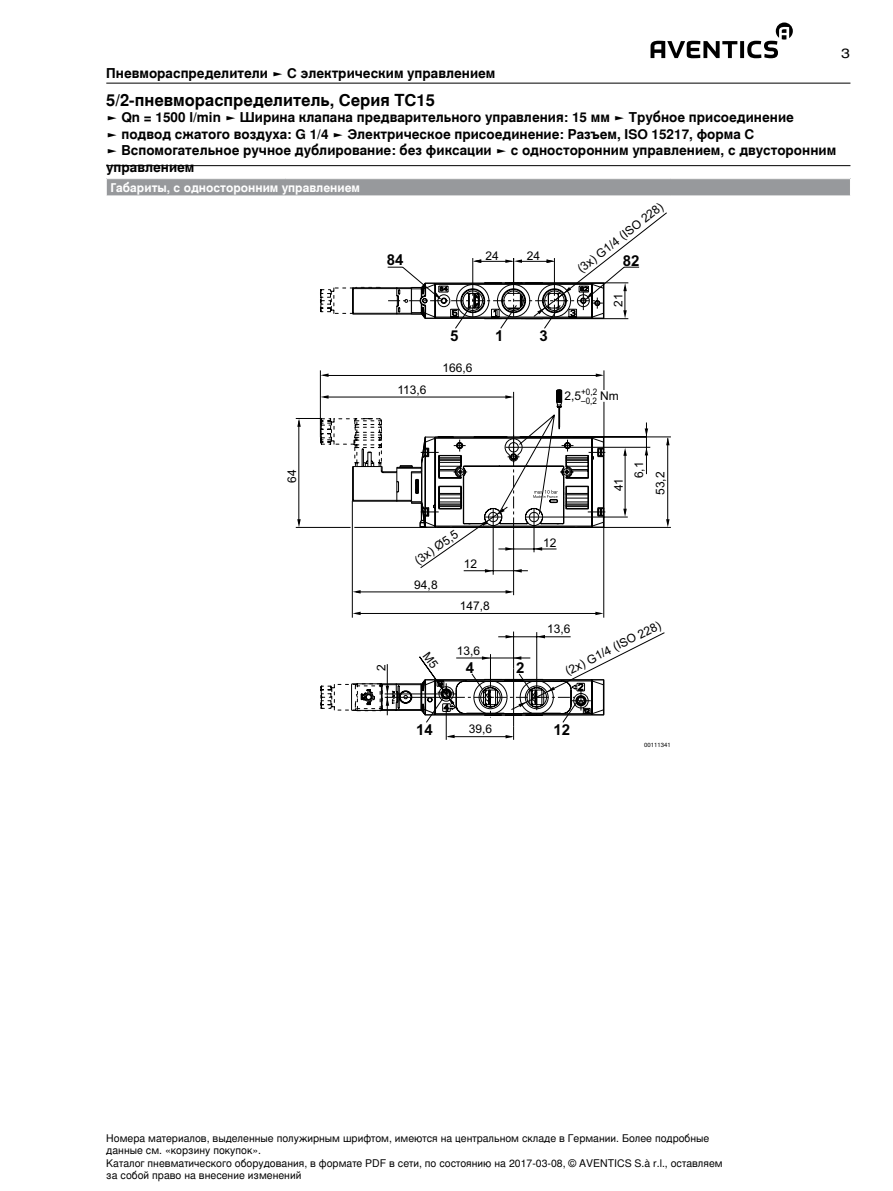
<style>
.page{position:relative;width:893px;height:1191px;background:#fff}
.page>*{position:absolute;margin:0;border:0;box-sizing:border-box;transform-origin:0 0}
.t1{font:700 16.5px "Nimbus Sans Global";color:#000}
.t2{font:700 15px "Arial";color:#000}
.t3{font:700 13.5px/16.5px "Nimbus Sans Global";color:#000}
.t4{font:13.5px "Nimbus Sans Global";color:#000;scale:1.2 1}
.t5{font:12px "Arial";color:#000}
.t6{font:700 12px "Nimbus Sans Global";color:#fff}
.t7{font:10.5px/12.6px "Nimbus Sans Global";color:#000}
.t8{font:9px "Arial";color:#000;scale:.9 1}
.t9{font:6px "Nimbus Sans Global";color:#000}
</style>
<div class="page">
<svg style="left:650px;top:23px;width:143px;height:35px"></svg>
<hr style="left:106px;top:83px;width:744px;height:1px;background:#000">
<hr style="left:106px;top:165px;width:744px;height:1px;background:#000">
<div style="left:106px;top:179px;width:744px;height:17px;background:#97999c"></div>
<svg style="left:106px;top:179px;width:1px;height:17px"></svg>
<svg style="left:295px;top:266px;width:376px;height:352px"></svg>
<svg style="left:596px;top:373px;width:8px;height:4px"></svg>
<svg style="left:320px;top:373px;width:9px;height:4px"></svg>
<svg style="left:506px;top:735px;width:8px;height:3px"></svg>
<svg style="left:446px;top:734px;width:9px;height:4px"></svg>
<svg style="left:595px;top:612px;width:8px;height:3px"></svg>
<svg style="left:666px;top:437px;width:4px;height:8px"></svg>
<svg style="left:666px;top:519px;width:3px;height:8px"></svg>
<svg style="left:623px;top:448px;width:4px;height:8px"></svg>
<svg style="left:623px;top:509px;width:4px;height:8px"></svg>
<svg style="left:297px;top:419px;width:4px;height:8px"></svg>
<svg style="left:297px;top:519px;width:4px;height:8px"></svg>
<svg style="left:645px;top:447px;width:3px;height:8px"></svg>
<svg style="left:645px;top:428px;width:3px;height:8px"></svg>
<svg style="left:320px;top:389px;width:286px;height:140px"></svg>
<svg style="left:354px;top:414px;width:201px;height:312px"></svg>
<svg style="left:320px;top:259px;width:319px;height:70px"></svg>
<svg style="left:320px;top:651px;width:284px;height:72px"></svg>
<p class="t4" style="left:841px;top:43px;width:9px">3</p>
<p class="t3" style="left:106px;top:65px;width:391px">Пневмораспределители ► С электрическим управлением</p>
<p class="t1" style="left:106px;top:87px;width:330px">5/2-пневмораспределитель, Cерия TC15</p>
<p class="t3" style="left:106px;top:109px;width:731px">► Qn = 1500 l/min ► Ширина клапана предварительного управления: 15 мм ► Трубное присоединение<br>► подвод сжатого воздуха: G 1/4 ► Электрическое присоединение: Разъем, ISO 15217, форма C<br>► Вспомогательное ручное дублирование: без фиксации ► с односторонним управлением, с двусторонним управлением</p>
<p class="t6" style="left:111px;top:178px;width:251px">Габариты, с односторонним управлением</p>
<p class="t5" style="left:574px;top:264px;width:107px;rotate:-38deg">(3x) G1/4 (ISO 228)</p>
<p class="t5" style="left:485px;top:247px;width:15px">24</p>
<p class="t5" style="left:527px;top:247px;width:15px">24</p>
<p class="t2" style="left:387px;top:250px;width:18px">84</p>
<p class="t2" style="left:623px;top:250px;width:18px">82</p>
<p class="t5" style="left:397px;top:381px;width:31px">113,6</p>
<p class="t2" style="left:450px;top:325px;width:10px">5</p>
<p class="t2" style="left:540px;top:325px;width:10px">3</p>
<p class="t2" style="left:495px;top:325px;width:10px">1</p>
<p class="t5" style="left:442px;top:360px;width:32px">166,6</p>
<p class="t5" style="left:610px;top:306px;width:15px;rotate:-90deg">21</p>
<p class="t8" style="left:581px;top:386px;width:19px">+0,2</p>
<p class="t5" style="left:564px;top:387px;width:56px">2,5<sub>–0,2</sub> Nm</p>
<p class="t5" style="left:631px;top:478px;width:18px;rotate:-90deg">6,1</p>
<p class="t5" style="left:284px;top:482px;width:15px;rotate:-90deg">64</p>
<p class="t5" style="left:652px;top:495px;width:25px;rotate:-90deg">53,2</p>
<p class="t5" style="left:611px;top:491px;width:15px;rotate:-90deg">41</p>
<p class="t5" style="left:373px;top:671px;width:8px;rotate:-90deg">2</p>
<p class="t5" style="left:411px;top:555px;width:52px;rotate:-34deg">(3x) Ø5,5</p>
<p class="t5" style="left:464px;top:556px;width:15px">12</p>
<p class="t5" style="left:460px;top:597px;width:32px">147,8</p>
<p class="t5" style="left:414px;top:577px;width:25px">94,8</p>
<p class="t5" style="left:457px;top:643px;width:25px">13,6</p>
<p class="t2" style="left:466px;top:657px;width:10px">4</p>
<p class="t2" style="left:516px;top:657px;width:10px">2</p>
<p class="t5" style="left:543px;top:535px;width:15px">12</p>
<p class="t5" style="left:562px;top:664px;width:107px;rotate:-27deg">(2x) G1/4 (ISO 228)</p>
<p class="t5" style="left:547px;top:621px;width:25px">13,6</p>
<p class="t2" style="left:416px;top:719px;width:18px">14</p>
<p class="t2" style="left:553px;top:719px;width:18px">12</p>
<p class="t5" style="left:469px;top:721px;width:25px">39,6</p>
<p class="t9" style="left:644px;top:740px;width:28px">00111341</p>
<p class="t7" style="left:106px;top:1131px;width:618px">Номера материалов, выделенные полужирным шрифтом, имеются на центральном складе в Германии. Более подробные данные см. «корзину покупок».<br>Каталог пневматического оборудования, в формате PDF в сети, по состоянию на 2017-03-08, © AVENTICS S.à r.l., оставляем за собой право на внесение изменений</p>
</div>
